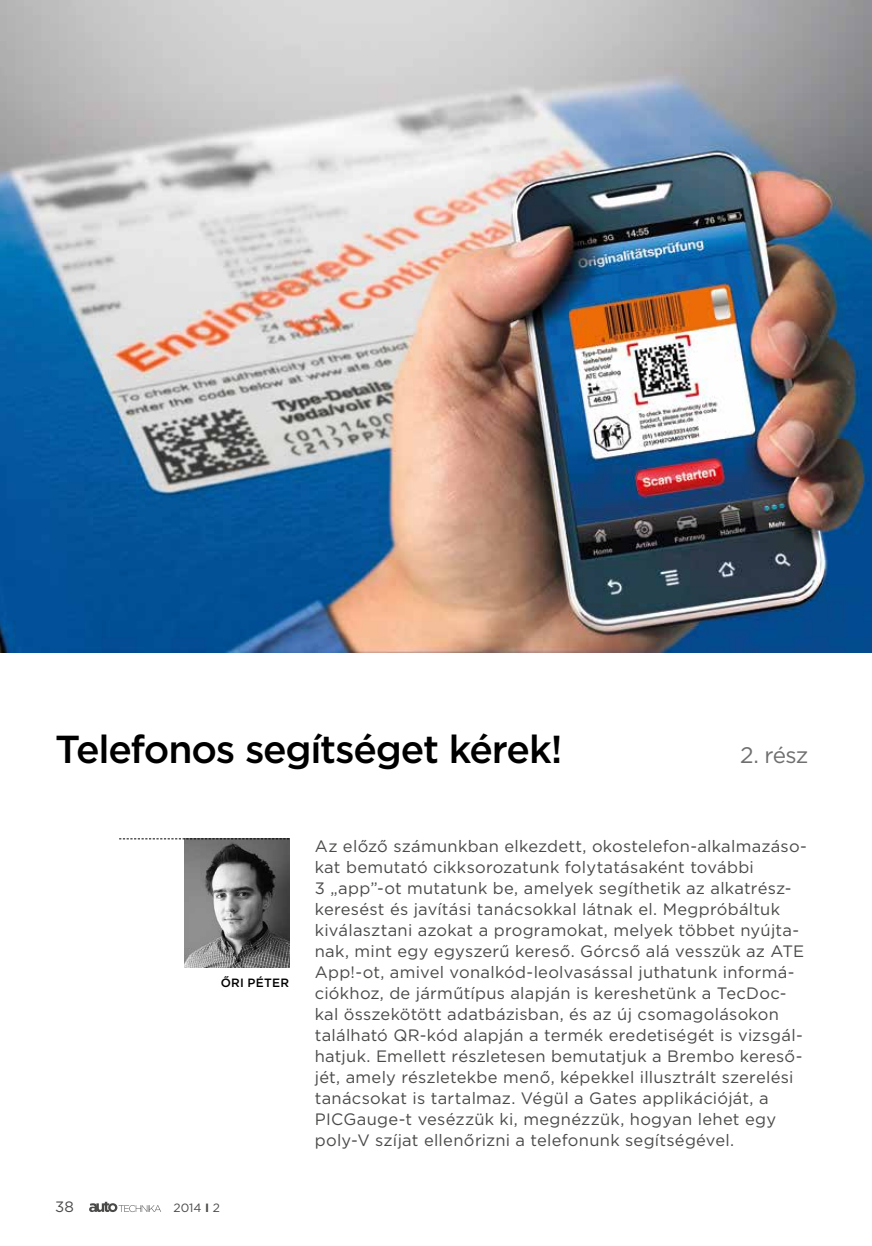
<style>
.page{position:relative;width:872px;height:1246px;background:#fff}
.page>*{position:absolute;margin:0;border:0;box-sizing:border-box;transform-origin:0 0}
.t1{font:500 39px "Gotham";letter-spacing:-.03em;color:#000}
.t2{font:22.5px "Gotham";color:#706f6f}
.t3{font:16.5px/21px "Gotham";letter-spacing:.015em;color:#4a4a49}
.t4{font:15px "Gotham";color:#4a4a49}
.t5{font:500 12px "Gotham";letter-spacing:.025em;color:#000}
.t6{font:12px "Gotham";color:#4a4a49}
.s1{font-weight:700}
</style>
<div class="page">
<svg style="left:89px;top:1202px;width:72px;height:10px"></svg>
<img style="left:0;top:0;width:872px;height:653px">
<img style="left:185px;top:839px;width:104px;height:129px">
<svg style="left:119px;top:838px;width:170px;height:1px"></svg>
<p class="t1" style="left:55px;top:724px;width:509px">Telefonos segítséget kérek!</p>
<p class="t2" style="left:740px;top:741px;width:69px">2. rész</p>
<p class="t5" style="left:221px;top:975px;width:70px">ŐRI PÉTER</p>
<p class="t4" style="left:55px;top:1197px;width:20px">38</p>
<p class="t6" style="left:173px;top:1200px;width:48px">2014 <span class="s1">I</span> 2</p>
<p class="t3" style="left:315px;top:835px;width:493px">Az előző számunkban elkezdett, okostelefon-alkalmazáso&shy;kat bemutató cikksorozatunk folytatásaként további<br>3 „app”-ot mutatunk be, amelyek segíthetik az alkatrész&shy;keresést és javítási tanácsokkal látnak el. Megpróbáltuk kiválasztani azokat a programokat, melyek többet nyújta&shy;nak, mint egy egyszerű kereső. Górcső alá vesszük az ATE App!-ot, amivel vonalkód-leolvasással juthatunk informá&shy;ciókhoz, de járműtípus alapján is kereshetünk a TecDoc&shy;kal összekötött adatbázisban, és az új csomagolásokon található QR-kód alapján a termék eredetiségét is vizsgál&shy;hatjuk. Emellett részletesen bemutatjuk a Brembo kereső&shy;jét, amely részletekbe menő, képekkel illusztrált szerelési tanácsokat is tartalmaz. Végül a Gates applikációját, a PICGauge-t vesézzük ki, megnézzük, hogyan lehet egy poly-V szíjat ellenőrizni a telefonunk segítségével.</p>
</div>
